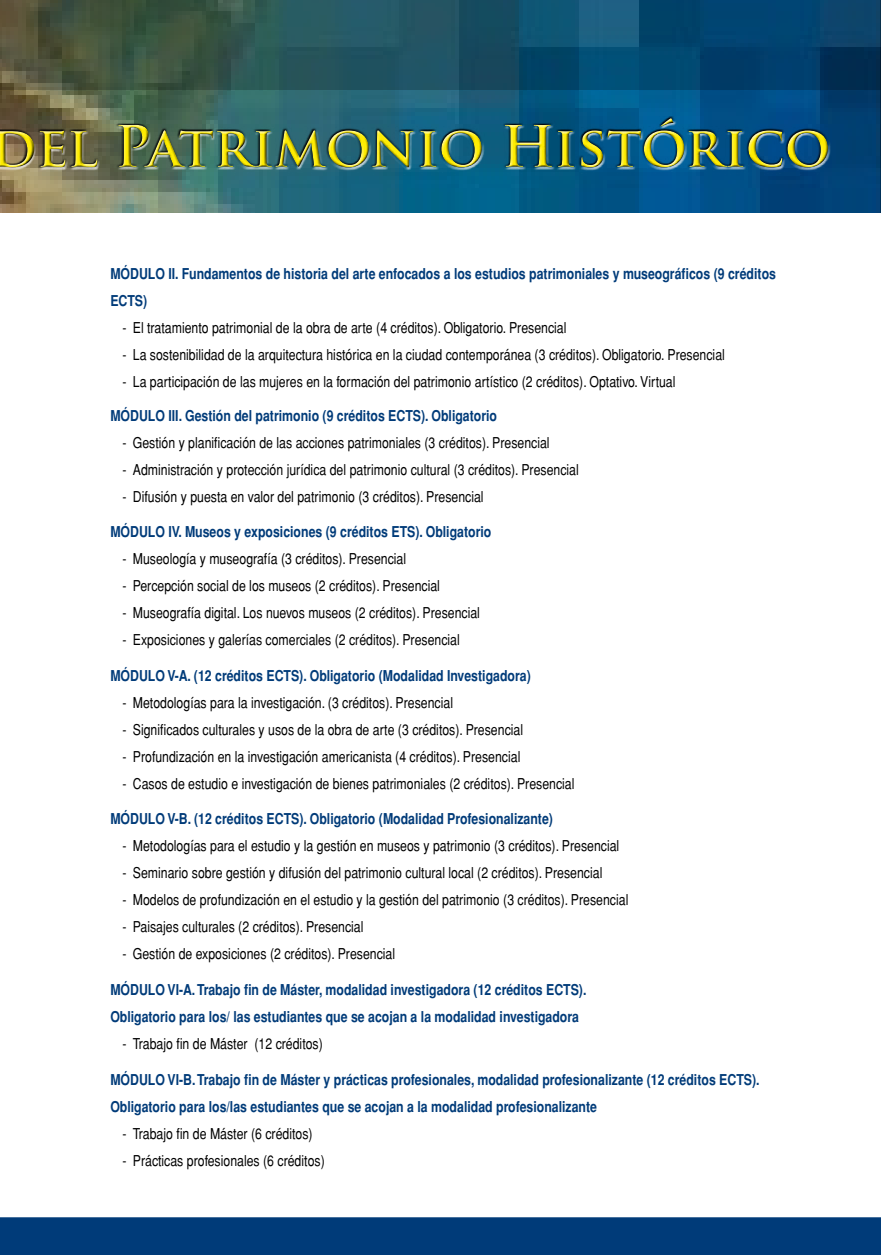
<style>
.page{position:relative;width:881px;height:1255px;background:#fff}
.page>*{position:absolute;margin:0;border:0;box-sizing:border-box;transform-origin:0 0}
.t1{font:700 55.5px "Trajan Pro";letter-spacing:-.01em;color:#ffed00}
.t2{font:condensed 15px "Helvetica";color:#000}
.t3{font:700 condensed 15px/27px "Helvetica";color:#003b79}
</style>
<div class="page">
<img style="left:0;top:90px;width:880px;height:122px">
<div style="left:0;top:1217px;width:880px;height:37px;background:#003b79"></div>
<svg style="left:0;top:0;width:880px;height:90px;background:#1f4e5c"></svg>
<div style="left:0;top:115px;width:828px;height:60px;background:#fff;opacity:.75"></div>
<img style="left:0;top:118px;width:830px;height:58px">
<h1 class="t1" style="left:-9px;top:112px;width:841px">del Patrimonio Histórico</h1>
<p class="t3" style="left:110px;top:260px;width:667px">MÓDULO II. Fundamentos de historia del arte enfocados a los estudios patrimoniales y museográficos (9 créditos<br>ECTS)</p>
<p class="t2" style="left:122px;top:319px;width:445px">- El tratamiento patrimonial de la obra de arte (4 créditos). Obligatorio. Presencial</p>
<p class="t2" style="left:122px;top:346px;width:604px">- La sostenibilidad de la arquitectura histórica en la ciudad contemporánea (3 créditos). Obligatorio. Presencial</p>
<p class="t2" style="left:122px;top:373px;width:554px">- La participación de las mujeres en la formación del patrimonio artístico (2 créditos). Optativo. Virtual</p>
<p class="t3" style="left:110px;top:402px;width:388px">MÓDULO III. Gestión del patrimonio (9 créditos ECTS). Obligatorio</p>
<p class="t2" style="left:122px;top:433px;width:428px">- Gestión y planificación de las acciones patrimoniales (3 créditos). Presencial</p>
<p class="t2" style="left:122px;top:460px;width:458px">- Administración y protección jurídica del patrimonio cultural (3 créditos). Presencial</p>
<p class="t2" style="left:122px;top:487px;width:363px">- Difusión y puesta en valor del patrimonio (3 créditos). Presencial</p>
<p class="t3" style="left:110px;top:518px;width:382px">MÓDULO IV. Museos y exposiciones (9 créditos ETS). Obligatorio</p>
<p class="t2" style="left:122px;top:550px;width:285px">- Museología y museografía (3 créditos). Presencial</p>
<p class="t2" style="left:122px;top:577px;width:319px">- Percepción social de los museos (2 créditos). Presencial</p>
<p class="t2" style="left:122px;top:604px;width:359px">- Museografía digital. Los nuevos museos (2 créditos). Presencial</p>
<p class="t2" style="left:122px;top:631px;width:339px">- Exposiciones y galerías comerciales (2 créditos). Presencial</p>
<p class="t3" style="left:110px;top:662px;width:422px">MÓDULO V-A. (12 créditos ECTS). Obligatorio (Modalidad Investigadora)</p>
<p class="t2" style="left:122px;top:693px;width:332px">- Metodologías para la investigación. (3 créditos). Presencial</p>
<p class="t2" style="left:122px;top:720px;width:402px">- Significados culturales y usos de la obra de arte (3 créditos). Presencial</p>
<p class="t2" style="left:122px;top:747px;width:399px">- Profundización en la investigación americanista (4 créditos). Presencial</p>
<p class="t2" style="left:122px;top:774px;width:453px">- Casos de estudio e investigación de bienes patrimoniales (2 créditos). Presencial</p>
<p class="t3" style="left:110px;top:805px;width:444px">MÓDULO V-B. (12 créditos ECTS). Obligatorio (Modalidad Profesionalizante)</p>
<p class="t2" style="left:122px;top:837px;width:498px">- Metodologías para el estudio y la gestión en museos y patrimonio (3 créditos). Presencial</p>
<p class="t2" style="left:122px;top:864px;width:481px">- Seminario sobre gestión y difusión del patrimonio cultural local (2 créditos). Presencial</p>
<p class="t2" style="left:122px;top:891px;width:507px">- Modelos de profundización en el estudio y la gestión del patrimonio (3 créditos). Presencial</p>
<p class="t2" style="left:122px;top:918px;width:242px">- Paisajes culturales (2 créditos). Presencial</p>
<p class="t2" style="left:122px;top:945px;width:274px">- Gestión de exposiciones (2 créditos). Presencial</p>
<p class="t3" style="left:110px;top:976px;width:477px">MÓDULO VI-A. Trabajo fin de Máster, modalidad investigadora (12 créditos ECTS).<br>Obligatorio para los/ las estudiantes que se acojan a la modalidad investigadora</p>
<p class="t2" style="left:122px;top:1034px;width:202px">- Trabajo fin de Máster (12 créditos)</p>
<p class="t3" style="left:110px;top:1065px;width:650px">MÓDULO VI-B. Trabajo fin de Máster y prácticas profesionales, modalidad profesionalizante (12 créditos ECTS).<br>Obligatorio para los/las estudiantes que se acojan a la modalidad profesionalizante</p>
<p class="t2" style="left:122px;top:1124px;width:192px">- Trabajo fin de Máster (6 créditos)</p>
<p class="t2" style="left:122px;top:1151px;width:204px">- Prácticas profesionales (6 créditos)</p>
</div>
